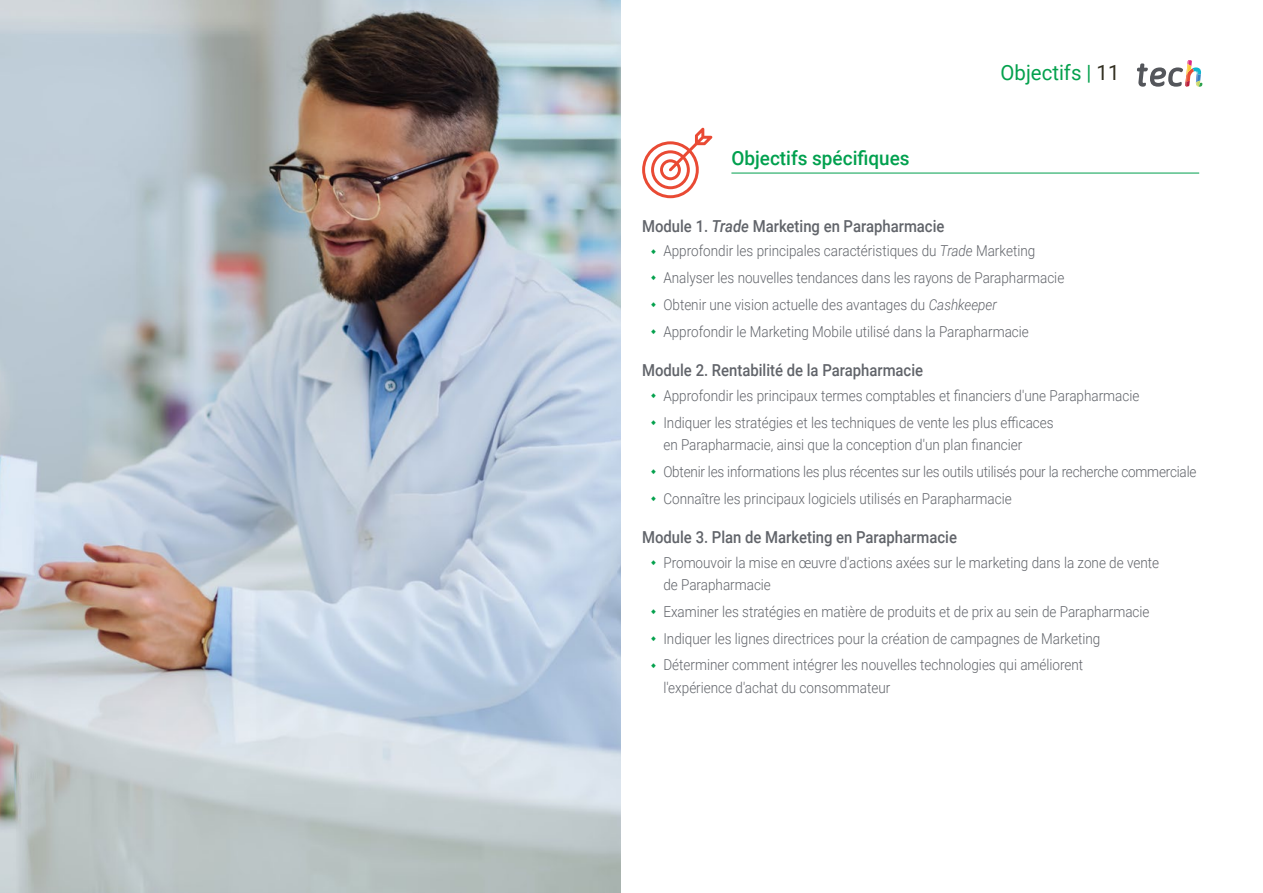
<style>
.page{position:relative;width:1263px;height:893px;background:#fff}
.page>*{position:absolute;margin:0;border:0;box-sizing:border-box;transform-origin:0 0}
.t1{font:21px "Roboto";color:#04a14d}
.t2{font:500 19.5px "Roboto";color:#00a04e}
.t3{font:500 16.5px "Roboto";color:#61646a;scale:.9 1}
.t4{font:300 15px/26.7px "Roboto";color:#61646a;scale:.9 1}
.s1{color:#312e20}
.s2{font-style:italic}
</style>
<div class="page">
<img style="left:0;top:0;width:621px;height:893px">
<svg style="left:1137px;top:60px;width:65px;height:27px"></svg>
<svg style="left:642px;top:128px;width:70px;height:70px"></svg>
<hr style="left:731px;top:173px;width:468px;height:1px;background:#00a04e">
<h2 class="t2" style="left:731px;top:144px;width:180px">Objectifs spécifiques</h2>
<h1 class="t1" style="left:1000px;top:57px;width:120px">Objectifs | <span class="s1">11</span></h1>
<p class="t3" style="left:642px;top:214px;width:337px">Module 1. <span class="s2">Trade</span> Marketing en Parapharmacie</p>
<p class="t4" style="left:663px;top:237px;width:447px">Approfondir les principales caractéristiques du <span class="s2">Trade</span> Marketing Analyser les nouvelles tendances dans les rayons de Parapharmacie Obtenir une vision actuelle des avantages du <span class="s2">Cashkeeper </span>Approfondir le Marketing Mobile utilisé dans la Parapharmacie</p>
<p class="t3" style="left:642px;top:359px;width:314px">Module 2. Rentabilité de la Parapharmacie</p>
<p class="t4" style="left:663px;top:381px;width:530px">Approfondir les principaux termes comptables et financiers d'une Parapharmacie<br>Indiquer les stratégies et les techniques de vente les plus efficaces</p>
<p class="t4" style="left:663px;top:431px;width:594px">en Parapharmacie, ainsi que la conception d'un plan financier<br>Obtenir les informations les plus récentes sur les outils utilisés pour la recherche commerciale<br>Connaître les principaux logiciels utilisés en Parapharmacie</p>
<p class="t3" style="left:642px;top:526px;width:351px">Module 3. Plan de Marketing en Parapharmacie</p>
<p class="t4" style="left:663px;top:550px;width:552px;line-height:22.5px">Promouvoir la mise en œuvre d'actions axées sur le marketing dans la zone de vente de Parapharmacie</p>
<p class="t4" style="left:663px;top:598px;width:542px">Examiner les stratégies en matière de produits et de prix au sein de Parapharmacie<br>Indiquer les lignes directrices pour la création de campagnes de Marketing<br>Déterminer comment intégrer les nouvelles technologies qui améliorent</p>
<p class="t4" style="left:663px;top:674px;width:254px">l'expérience d'achat du consommateur</p>
</div>
